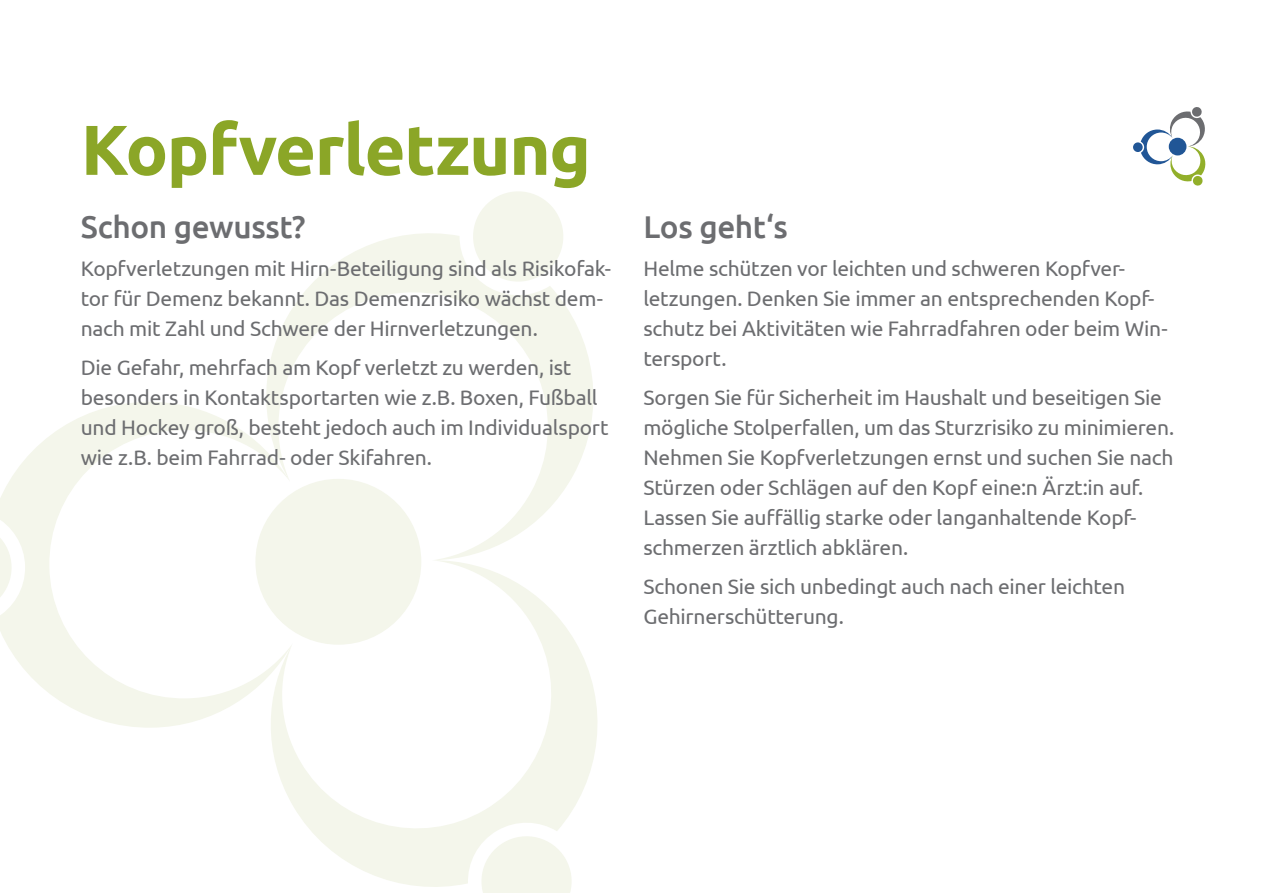
<style>
.page{position:relative;width:1263px;height:893px;background:#fff}
.page>*{position:absolute;margin:0;border:0;box-sizing:border-box;transform-origin:0 0}
.t1{font:700 70.5px "Ubuntu";letter-spacing:-.02em;color:#8ba627}
.t2{font:500 31.5px "Ubuntu";letter-spacing:-.015em;color:#6c6d70}
.t3{font:21px/30px "Ubuntu";letter-spacing:-.01em;color:#6c6d70}
</style>
<div class="page">
<svg style="left:0;top:402px;width:262px;height:326px"></svg>
<svg style="left:257px;top:191px;width:336px;height:369px"></svg>
<svg style="left:262px;top:560px;width:336px;height:333px"></svg>
<svg style="left:1133px;top:107px;width:73px;height:79px"></svg>
<h1 class="t1" style="left:81px;top:107px;width:512px">Kopfverletzung</h1>
<h2 class="t2" style="left:81px;top:207px;width:226px">Schon gewusst?</h2>
<p class="t3" style="left:81px;top:253px;width:532px">Kopfverletzungen mit Hirn-Beteiligung sind als Risikofak&shy;tor für Demenz bekannt. Das Demenzrisiko wächst dem&shy;nach mit Zahl und Schwere der Hirnverletzungen.</p>
<p class="t3" style="left:81px;top:352px;width:529px">Die Gefahr, mehrfach am Kopf verletzt zu werden, ist besonders in Kontaktsportarten wie z.B. Boxen, Fußball und Hockey groß, besteht jedoch auch im Individualsport wie z.B. beim Fahrrad- oder Skifahren.</p>
<h2 class="t2" style="left:643px;top:207px;width:146px">Los geht‘s</h2>
<p class="t3" style="left:643px;top:253px;width:526px">Helme schützen vor leichten und schweren Kopfver&shy;letzungen. Denken Sie immer an entsprechenden Kopf&shy;schutz bei Aktivitäten wie Fahrradfahren oder beim Win&shy;tersport.</p>
<p class="t3" style="left:643px;top:382px;width:532px">Sorgen Sie für Sicherheit im Haushalt und beseitigen Sie mögliche Stolperfallen, um das Sturzrisiko zu minimieren.<br>Nehmen Sie Kopfverletzungen ernst und suchen Sie nach Stürzen oder Schlägen auf den Kopf eine:n Ärzt:in auf.<br>Lassen Sie auffällig starke oder langanhaltende Kopf&shy;schmerzen ärztlich abklären.</p>
<p class="t3" style="left:643px;top:570px;width:483px">Schonen Sie sich unbedingt auch nach einer leichten<br>Gehirnerschütterung.</p>
</div>
